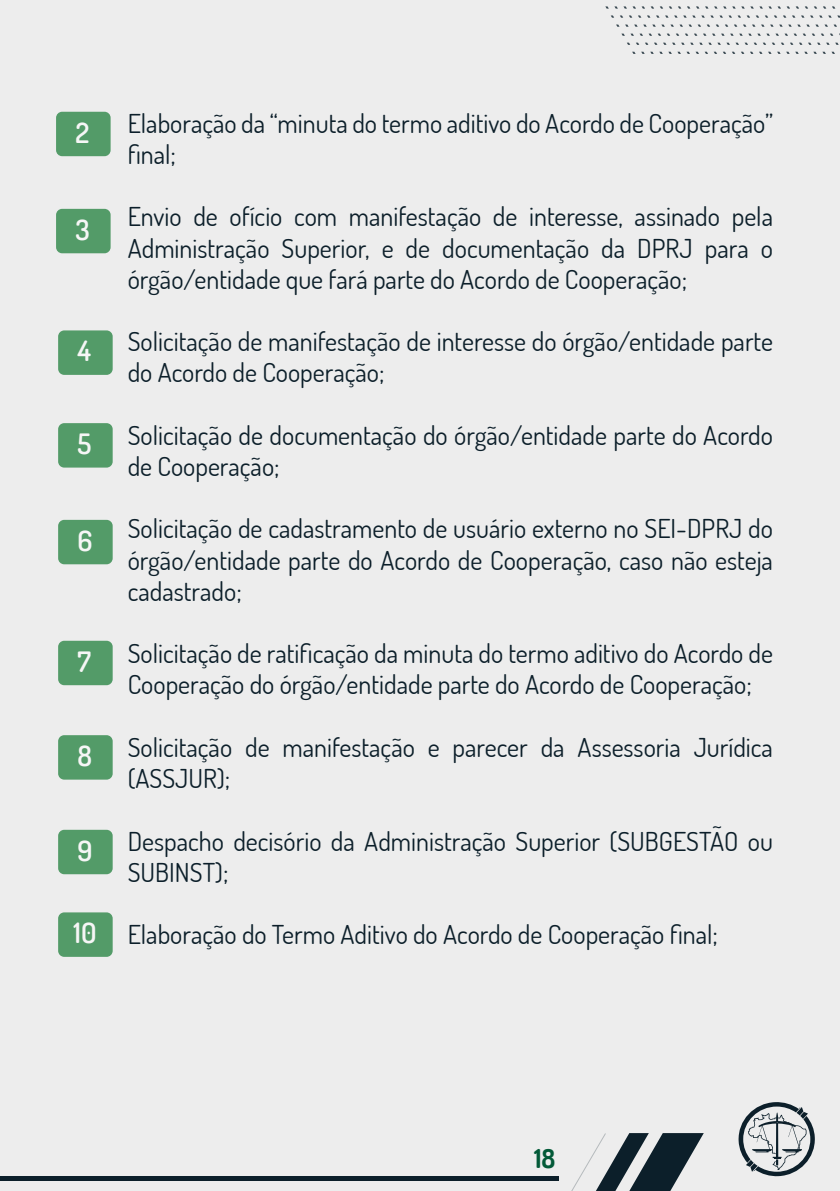
<style>
.page{position:relative;width:840px;height:1191px;background:#fff}
.page>*{position:absolute;margin:0;border:0;box-sizing:border-box;transform-origin:0 0}
.t1{font:600 28px "Dosis";color:#f6f6f6}
.t2{font:26px/31.2px "Dosis";color:#0c1f2a}
.t3{font:700 26px "Dosis";color:#035a38}
</style>
<div class="page">
<div style="left:0;top:0;width:839px;height:1191px;background:#ededed"></div>
<svg style="left:669px;top:6px;width:75px;height:3px"></svg>
<svg style="left:610px;top:15px;width:85px;height:3px"></svg>
<svg style="left:783px;top:15px;width:56px;height:3px"></svg>
<svg style="left:616px;top:25px;width:21px;height:2px"></svg>
<svg style="left:734px;top:25px;width:75px;height:2px"></svg>
<svg style="left:676px;top:34px;width:75px;height:2px"></svg>
<svg style="left:627px;top:43px;width:75px;height:2px"></svg>
<svg style="left:790px;top:43px;width:48px;height:2px"></svg>
<svg style="left:741px;top:52px;width:75px;height:2px"></svg>
<svg style="left:571px;top:1133px;width:132px;height:58px"></svg>
<div style="left:0;top:1175px;width:559px;height:5px;background:#0c1f2a"></div>
<svg style="left:738px;top:1102px;width:77px;height:74px"></svg>
<div style="left:56px;top:209px;width:54px;height:44px;background:#539b68;border-radius:6px"></div>
<div style="left:56px;top:112px;width:54px;height:44px;background:#539b68;border-radius:6px"></div>
<div style="left:58px;top:330px;width:55px;height:45px;background:#539b68;border-radius:6px"></div>
<div style="left:58px;top:423px;width:55px;height:44px;background:#539b68;border-radius:6px"></div>
<div style="left:58px;top:520px;width:55px;height:44px;background:#539b68;border-radius:6px"></div>
<div style="left:58px;top:641px;width:55px;height:44px;background:#539b68;border-radius:6px"></div>
<div style="left:58px;top:735px;width:55px;height:44px;background:#539b68;border-radius:6px"></div>
<div style="left:58px;top:829px;width:55px;height:45px;background:#539b68;border-radius:6px"></div>
<div style="left:58px;top:912px;width:55px;height:44px;background:#539b68;border-radius:6px"></div>
<p class="t1" style="left:76px;top:114px;width:15px">2</p>
<p class="t1" style="left:76px;top:211px;width:16px">3</p>
<p class="t1" style="left:77px;top:333px;width:15px">4</p>
<p class="t1" style="left:77px;top:426px;width:15px">5</p>
<p class="t1" style="left:77px;top:522px;width:17px">6</p>
<p class="t1" style="left:77px;top:643px;width:15px">7</p>
<p class="t1" style="left:77px;top:737px;width:16px">8</p>
<p class="t1" style="left:77px;top:832px;width:17px">9</p>
<p class="t1" style="left:73px;top:915px;width:24px">10</p>
<p class="t2" style="left:128px;top:107px;width:646px">Elaboração da “minuta do termo aditivo do Acordo de Cooperação” final;</p>
<p class="t2" style="left:128px;top:200px;width:646px;text-align:justify">Envio de ofício com manifestação de interesse, assinado pela Administração Superior, e de documentação da DPRJ para o órgão/entidade que fará parte do Acordo de Cooperação;</p>
<p class="t2" style="left:128px;top:325px;width:646px">Solicitação de manifestação de interesse do órgão/entidade parte do Acordo de Cooperação;</p>
<p class="t2" style="left:128px;top:419px;width:646px">Solicitação de documentação do órgão/entidade parte do Acordo de Cooperação;</p>
<p class="t2" style="left:128px;top:512px;width:646px;text-align:justify">Solicitação de cadastramento de usuário externo no SEI-DPRJ do órgão/entidade parte do Acordo de Cooperação, caso não esteja cadastrado;</p>
<p class="t2" style="left:128px;top:637px;width:646px">Solicitação de ratificação da minuta do termo aditivo do Acordo de<br>Cooperação do órgão/entidade parte do Acordo de Cooperação;</p>
<p class="t2" style="left:128px;top:731px;width:646px">Solicitação de manifestação e parecer da Assessoria Jurídica (ASSJUR);</p>
<p class="t2" style="left:128px;top:824px;width:646px">Despacho decisório da Administração Superior (SUBGESTÃO ou<br>SUBINST);</p>
<p class="t2" style="left:128px;top:918px;width:591px">Elaboração do Termo Aditivo do Acordo de Cooperação final;</p>
<p class="t3" style="left:533px;top:1142px;width:23px">18</p>
</div>
